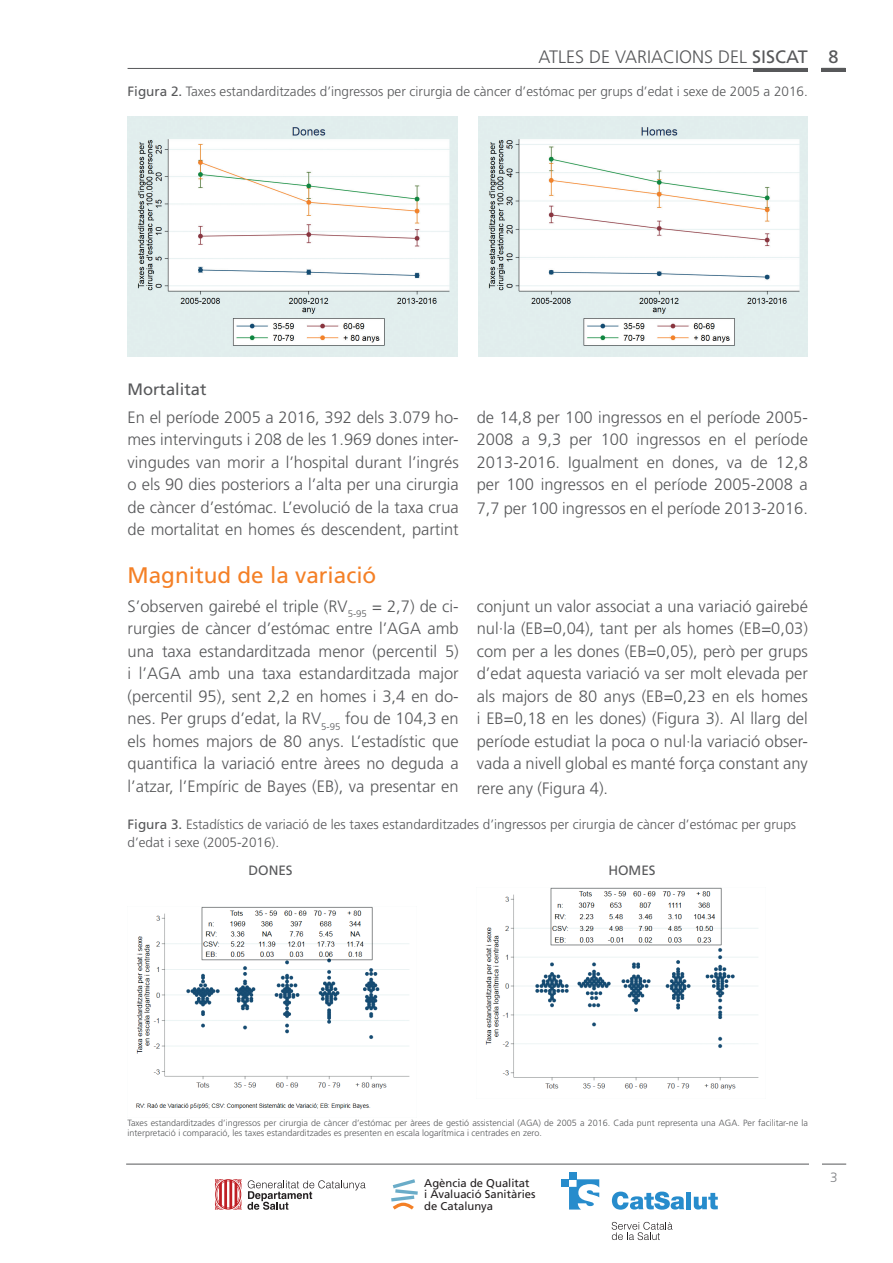
<style>
.page{position:relative;width:893px;height:1263px;background:#fff}
.page>*{position:absolute;margin:0;border:0;box-sizing:border-box;transform-origin:0 0}
.t1{font:22.5px "Frutiger";color:#f48026}
.t2{font:300 18px "Frutiger";color:#57585a}
.t3{font:18px "Frutiger";color:#57585a}
.t4{font:300 16.5px/22.5px "Frutiger";color:#57585a;text-align:justify}
.t5{font:16.5px "Frutiger";color:#57585a}
.t6{font:300 13.5px/18px "Frutiger";color:#57585a}
.t7{font:13.5px "Frutiger";color:#57585a}
.t8{font:300 13.5px "Frutiger";color:#808285}
.t9{font:11.25px/11.2px "Frutiger";color:#231f20}
.t10{font:300 9px/10.4px "Frutiger";color:#57585a}
.s1{font-weight:400}
</style>
<div class="page">
<hr style="left:128px;top:68px;width:680px;height:1px;background:#57585a">
<hr style="left:753px;top:69px;width:55px;height:3px;background:#57585a">
<hr style="left:126px;top:1164px;width:720px;height:1px;background:#57585a">
<svg style="left:612px;top:1191px;width:72px;height:19px"></svg>
<div style="left:686px;top:1192px;width:5px;height:17px;background:#278ccc"></div>
<svg style="left:694px;top:1193px;width:24px;height:16px"></svg>
<div style="left:569px;top:1172px;width:8px;height:7px;background:#278ccc"></div>
<div style="left:561px;top:1179px;width:8px;height:8px;background:#278ccc"></div>
<svg style="left:569px;top:1179px;width:30px;height:30px"></svg>
<svg style="left:612px;top:1222px;width:61px;height:18px"></svg>
<svg style="left:215px;top:1179px;width:151px;height:31px"></svg>
<svg style="left:391px;top:1179px;width:27px;height:30px"></svg>
<div style="left:809px;top:1150px;width:13px;height:44px;background:#fff"></div>
<hr style="left:821px;top:68px;width:24px;height:4px;background:#57585a">
<img style="left:128px;top:117px;width:329px;height:240px">
<img style="left:478px;top:117px;width:330px;height:240px">
<img style="left:136px;top:907px;width:274px;height:203px">
<img style="left:485px;top:888px;width:274px;height:202px">
<p class="t2" style="left:538px;top:47px;width:271px">ATLES DE VARIACIONS DEL <span class="s1">SISCAT</span></p>
<p class="t6" style="left:128px;top:82px;width:682px"><span class="s1">Figura 2.</span> Taxes estandarditzades d’ingressos per cirurgia de càncer d’estómac per grups d’edat i sexe de 2005 a 2016.</p>
<p class="t3" style="left:828px;top:46px;width:12px">8</p>
<p class="t5" style="left:128px;top:379px;width:80px">Mortalitat</p>
<p class="t4" style="left:128px;top:406px;width:333px">En el període 2005 a 2016, 392 dels 3.079 ho&shy;mes intervinguts i 208 de les 1.969 dones inter&shy;vingudes van morir a l’hospital durant l’ingrés o els 90 dies posteriors a l’alta per una cirurgia de càncer d’estómac. L’evolució de la taxa crua de mortalitat en homes és descendent, partint</p>
<p class="t4" style="left:477px;top:406px;width:333px">de 14,8 per 100 ingressos en el període 2005- 2008 a 9,3 per 100 ingressos en el període 2013-2016. Igualment en dones, va de 12,8 per 100 ingressos en el període 2005-2008 a</p>
<p class="t4" style="left:477px;top:497px;width:333px">7,7 per 100 ingressos en el període 2013-2016.</p>
<p class="t1" style="left:128px;top:562px;width:250px">Magnitud de la variació</p>
<p class="t4" style="left:128px;top:595px;width:333px">S’observen gairebé el triple (RV<sub>5-95</sub> = 2,7) de ci&shy;rurgies de càncer d’estómac entre l’AGA amb una taxa estandarditzada menor (percentil 5) i l’AGA amb una taxa estandarditzada major (percentil 95), sent 2,2 en homes i 3,4 en do&shy;nes. Per grups d’edat, la RV<sub>5-95</sub> fou de 104,3 en els homes majors de 80 anys. L’estadístic que quantifica la variació entre àrees no deguda a l’atzar, l’Empíric de Bayes (EB), va presentar en</p>
<p class="t4" style="left:477px;top:595px;width:333px">conjunt un valor associat a una variació gairebé nul·la (EB=0,04), tant per als homes (EB=0,03) com per a les dones (EB=0,05), però per grups d’edat aquesta variació va ser molt elevada per als majors de 80 anys (EB=0,23 en els homes i EB=0,18 en les dones) (Figura 3). Al llarg del període estudiat la poca o nul·la variació obser&shy;vada a nivell global es manté força constant any</p>
<p class="t4" style="left:477px;top:776px;width:133px">rere any (Figura 4).</p>
<p class="t6" style="left:128px;top:815px;width:670px"><span class="s1">Figura 3.</span> Estadístics de variació de les taxes estandarditzades d’ingressos per cirurgia de càncer d’estómac per grups d’edat i sexe (2005-2016).</p>
<p class="t7" style="left:248px;top:862px;width:46px">DONES</p>
<p class="t7" style="left:608px;top:862px;width:49px">HOMES</p>
<p class="t10" style="left:128px;top:1117px;width:682px">Taxes estandarditzades d’ingressos per cirurgia de càncer d’estómac per àrees de gestió assistencial (AGA) de 2005 a 2016. Cada punt representa una AGA. Per facilitar-ne la interpretació i comparació, les taxes estandarditzades es presenten en escala logarítmica i centrades en zero.</p>
<p class="t9" style="left:424px;top:1177px;width:113px">Agència de Qualitat<br>i Avaluació Sanitàries de Catalunya</p>
<p class="t8" style="left:830px;top:1170px;width:9px">3</p>
</div>
